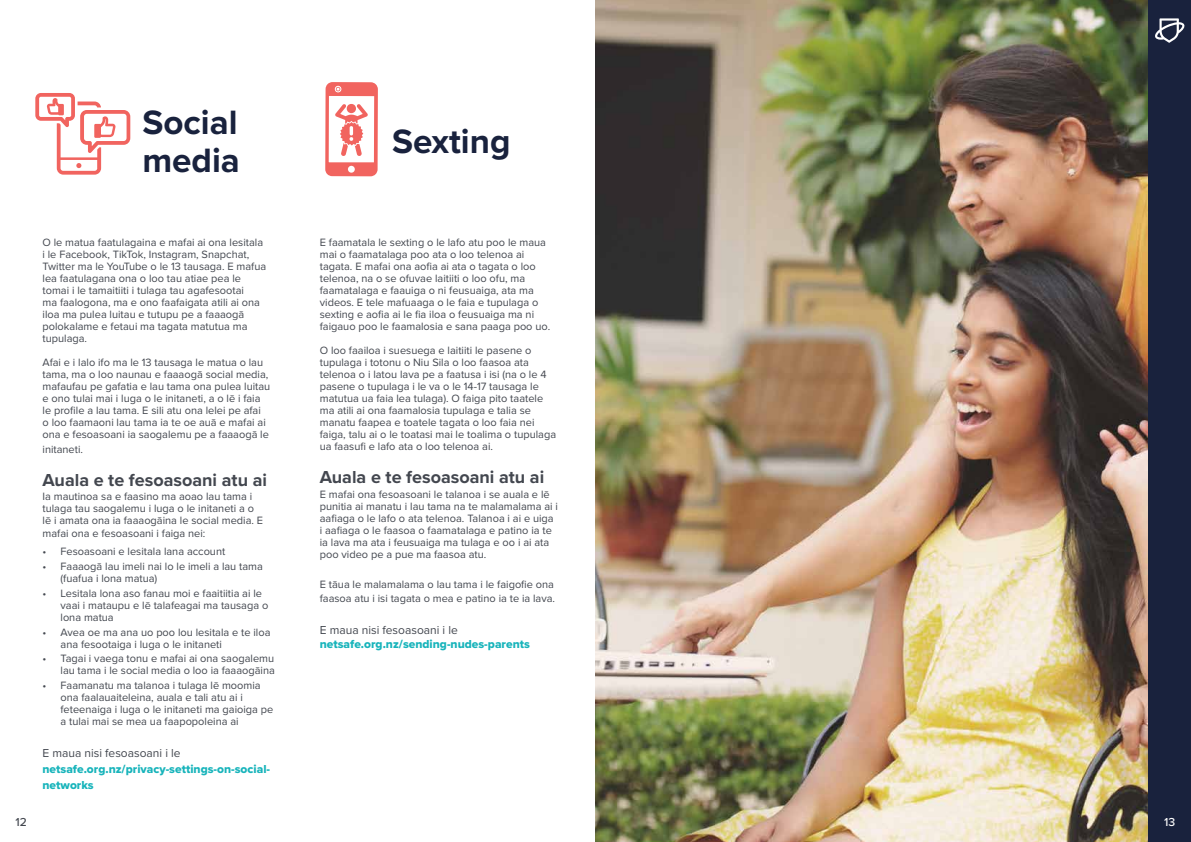
<style>
.page{position:relative;width:1191px;height:842px;background:#fff}
.page>*{position:absolute;margin:0;border:0;box-sizing:border-box;transform-origin:0 0}
.t1{font:700 35px/38px "Proxima Nova";color:#19223d}
.t2{font:700 18px "Proxima Nova";color:#43474f}
.t3{font:12px/16px "Proxima Nova Extrabld";color:#18b4bb}
.t4{font:12px "Proxima Nova";color:#43474f}
.t5{font:500 12px "Proxima Nova";color:#43474f}
.t6{font:500 12px "Proxima Nova";color:#fff}
.t7{font:11px/12px "Proxima Nova";color:#43474f}
</style>
<div class="page">
<img style="left:595px;top:0;width:553px;height:842px">
<div style="left:1148px;top:0;width:43px;height:842px;background:#19223d"></div>
<svg style="left:1155px;top:18px;width:30px;height:25px"></svg>
<svg style="left:325px;top:82px;width:53px;height:94px"></svg>
<svg style="left:35px;top:93px;width:95px;height:82px"></svg>
<h1 class="t1" style="left:142px;top:105px;width:99px">Social media</h1>
<p class="t7" style="left:43px;top:237px;width:225px">O le matua faatulagaina e mafai ai ona lesitala i le Facebook, TikTok, Instagram, Snapchat, Twitter ma le YouTube o le 13 tausaga. E mafua lea faatulagana ona o loo tau atiae pea le tomai i le tamaitiiti i tulaga tau agafesootai<br>ma faalogona, ma e ono faafaigata atili ai ona iloa ma pulea luitau e tutupu pe a faaaogā polokalame e fetaui ma tagata matutua ma tupulaga.</p>
<p class="t7" style="left:43px;top:357px;width:229px">Afai e i lalo ifo ma le 13 tausaga le matua o lau tama, ma o loo naunau e faaaogā social media, mafaufau pe gafatia e lau tama ona pulea luitau e ono tulai mai i luga o le initaneti, a o lē i faia le profile a lau tama. E sili atu ona lelei pe afai<br>o loo faamaoni lau tama ia te oe auā e mafai ai ona e fesoasoani ia saogalemu pe a faaaogā le</p>
<p class="t7" style="left:43px;top:443px;width:42px">initaneti.</p>
<h2 class="t2" style="left:43px;top:469px;width:226px">Auala e te fesoasoani atu ai</h2>
<p class="t7" style="left:43px;top:491px;width:222px">Ia mautinoa sa e faasino ma aoao lau tama i tulaga tau saogalemu i luga o le initaneti a o lē i amata ona ia faaaogāina le social media. E</p>
<p class="t7" style="left:43px;top:528px;width:164px">mafai ona e fesoasoani i faiga nei:</p>
<p class="t7" style="left:43px;top:546px;width:184px">• Fesoasoani e lesitala lana account</p>
<p class="t7" style="left:61px;top:560px;width:204px;text-indent:-18px">• Faaaogā lau imeli nai lo le imeli a lau tama (fuafua i lona matua)</p>
<p class="t7" style="left:61px;top:587px;width:209px;text-indent:-18px">• Lesitala lona aso fanau moi e faaitiitia ai le vaai i mataupu e lē talafeagai ma tausaga o lona matua</p>
<p class="t7" style="left:61px;top:626px;width:211px;text-indent:-18px">• Avea oe ma ana uo poo lou lesitala e te iloa ana fesootaiga i luga o le initaneti</p>
<p class="t7" style="left:43px;top:653px;width:234px;text-align:right">• Tagai i vaega tonu e mafai ai ona saogalemu lau tama i le social media o loo ia faaaogāina</p>
<p class="t7" style="left:61px;top:680px;width:214px;text-indent:-18px">• Faamanatu ma talanoa i tulaga lē moomia ona faalauaiteleina, auala e tali atu ai i feteenaiga i luga o le initaneti ma gaioiga pe a tulai mai se mea ua faapopoleina ai</p>
<p class="t4" style="left:43px;top:746px;width:140px">E maua nisi fesoasoani i le</p>
<p class="t3" style="left:43px;top:762px;width:229px">netsafe.org.nz/privacy-settings-on-social&shy;networks</p>
<h1 class="t1" style="left:392px;top:124px;width:120px">Sexting</h1>
<p class="t7" style="left:320px;top:237px;width:232px">E faamatala le sexting o le lafo atu poo le maua mai o faamatalaga poo ata o loo telenoa ai tagata. E mafai ona aofia ai ata o tagata o loo telenoa, na o se ofuvae laitiiti o loo ofu, ma faamatalaga e faauiga o ni feusuaiga, ata ma videos. E tele mafuaaga o le faia e tupulaga o sexting e aofia ai le fia iloa o feusuaiga ma ni faigauo poo le faamalosia e sana paaga poo uo.</p>
<p class="t7" style="left:320px;top:345px;width:238px">O loo faailoa i suesuega e laitiiti le pasene o tupulaga i totonu o Niu Sila o loo faasoa ata telenoa o i latou lava pe a faatusa i isi (na o le 4 pasene o tupulaga i le va o le 14-17 tausaga le matutua ua faia lea tulaga). O faiga pito taatele ma atili ai ona faamalosia tupulaga e talia se manatu faapea e toatele tagata o loo faia nei faiga, talu ai o le toatasi mai le toalima o tupulaga ua faasufi e lafo ata o loo telenoa ai.</p>
<h2 class="t2" style="left:320px;top:466px;width:226px">Auala e te fesoasoani atu ai</h2>
<p class="t7" style="left:320px;top:488px;width:240px">E mafai ona fesoasoani le talanoa i se auala e lē punitia ai manatu i lau tama na te malamalama ai i aafiaga o le lafo o ata telenoa. Talanoa i ai e uiga i aafiaga o le faasoa o faamatalaga e patino ia te ia lava ma ata i feusuaiga ma tulaga e oo i ai ata poo video pe a pue ma faasoa atu.</p>
<p class="t7" style="left:320px;top:577px;width:237px;line-height:14.4px">E tāua le malamalama o lau tama i le faigofie ona faasoa atu i isi tagata o mea e patino ia te ia lava.</p>
<p class="t4" style="left:320px;top:622px;width:140px">E maua nisi fesoasoani i le</p>
<p class="t3" style="left:320px;top:637px;width:212px">netsafe.org.nz/sending-nudes-parents</p>
<p class="t5" style="left:16px;top:814px;width:13px">12</p>
<p class="t6" style="left:1164px;top:814px;width:13px">13</p>
</div>
